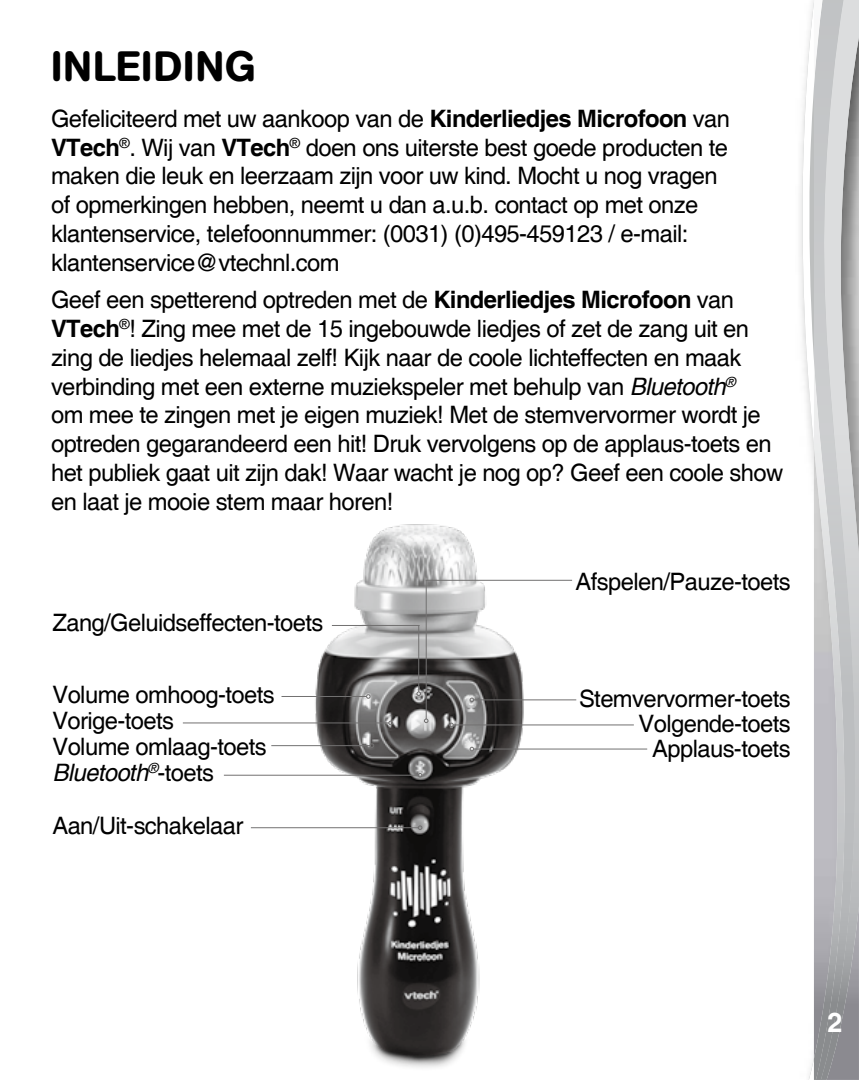
<style>
.page{position:relative;width:859px;height:1080px;background:#fff}
.page>*{position:absolute;margin:0;border:0;box-sizing:border-box;transform-origin:0 0}
.t1{font:500 42px "AG Book Rounded";letter-spacing:.02em;color:#000}
.t2{font:700 27px "Helvetica";color:#fff}
.t3{font:24px/28.8px "Helvetica";letter-spacing:-.025em;color:#000}
.t4{font:italic 24px "Helvetica";letter-spacing:-.025em;color:#000}
.s1{font-weight:700}
.s2{font-style:italic}
.s3{font-style:normal}
</style>
<div class="page">
<svg style="left:802px;top:0;width:12px;height:1080px"></svg>
<img style="left:857px;top:0;width:2px;height:1080px">
<img style="left:847px;top:0;width:10px;height:1080px">
<img style="left:814px;top:0;width:33px;height:1080px">
<img style="left:275px;top:524px;width:307px;height:544px">
<hr style="left:418px;top:625px;width:1px;height:67px;background:#727171">
<svg style="left:416px;top:692px;width:5px;height:4px"></svg>
<hr style="left:332px;top:625px;width:88px;height:1px;background:#727171">
<hr style="left:426px;top:580px;width:1px;height:139px;background:#727171">
<svg style="left:424px;top:719px;width:4px;height:4px"></svg>
<hr style="left:426px;top:580px;width:146px;height:1px;background:#727171">
<hr style="left:281px;top:696px;width:86px;height:1px;background:#727171">
<svg style="left:366px;top:694px;width:5px;height:5px"></svg>
<hr style="left:474px;top:749px;width:173px;height:1px;background:#727171">
<svg style="left:470px;top:747px;width:4px;height:4px"></svg>
<hr style="left:183px;top:722px;width:206px;height:1px;background:#727171">
<svg style="left:388px;top:721px;width:5px;height:4px"></svg>
<hr style="left:453px;top:724px;width:181px;height:1px;background:#727171">
<svg style="left:449px;top:723px;width:5px;height:4px"></svg>
<hr style="left:271px;top:745px;width:99px;height:1px;background:#727171">
<svg style="left:370px;top:743px;width:4px;height:5px"></svg>
<hr style="left:474px;top:699px;width:102px;height:1px;background:#727171">
<svg style="left:470px;top:698px;width:4px;height:4px"></svg>
<hr style="left:224px;top:775px;width:194px;height:1px;background:#727171">
<svg style="left:418px;top:773px;width:4px;height:4px"></svg>
<hr style="left:251px;top:827px;width:167px;height:1px;background:#727171">
<svg style="left:418px;top:825px;width:4px;height:5px"></svg>
<h1 class="t1" style="left:51px;top:42px;width:206px">INLEIDING</h1>
<p class="t3" style="left:51px;top:105px;width:681px">Gefeliciteerd met uw aankoop van de <span class="s1">Kinderliedjes Microfoon</span> van <span class="s1">VTech</span><sup>®</sup>. Wij van <span class="s1">VTech</span><sup>®</sup> doen ons uiterste best goede producten te maken die leuk en leerzaam zijn voor uw kind. Mocht u nog vragen of opmerkingen hebben, neemt u dan a.u.b. contact op met onze klantenservice, telefoonnummer: (0031) (0)495-459123 / e-mail: klantenservice@vtechnl.com</p>
<p class="t3" style="left:51px;top:286px;width:734px">Geef een spetterend optreden met de <span class="s1">Kinderliedjes Microfoon</span> van <span class="s1">VTech</span><sup>®</sup>! Zing mee met de 15 ingebouwde liedjes of zet de zang uit en zing de liedjes helemaal zelf! Kijk naar de coole lichteffecten en maak verbinding met een externe muziekspeler met behulp van <span class="s2">Bluetooth</span><sup>®<br></sup>om mee te zingen met je eigen muziek! Met de stemvervormer wordt je optreden gegarandeerd een hit! Druk vervolgens op de applaus-toets en het publiek gaat uit zijn dak! Waar wacht je nog op? Geef een coole show en laat je mooie stem maar horen!</p>
<p class="t3" style="left:52px;top:609px;width:273px">Zang/Geluidseffecten-toets</p>
<p class="t3" style="left:52px;top:681px;width:224px">Volume omhoog-toets</p>
<p class="t3" style="left:52px;top:707px;width:123px">Vorige-toets</p>
<p class="t3" style="left:52px;top:733px;width:216px">Volume omlaag-toets</p>
<p class="t4" style="left:52px;top:759px;width:163px">Bluetooth<sup>®</sup><span class="s3">-toets</span></p>
<p class="t3" style="left:52px;top:812px;width:193px">Aan/Uit-schakelaar</p>
<p class="t3" style="left:576px;top:568px;width:217px">Afspelen/Pauze-toets</p>
<p class="t3" style="left:579px;top:687px;width:213px;line-height:24.9px;text-align:right">Stemvervormer-toets<br>Volgende-toets<br>Applaus-toets</p>
<p class="t2" style="left:827px;top:1006px;width:17px">2</p>
</div>
